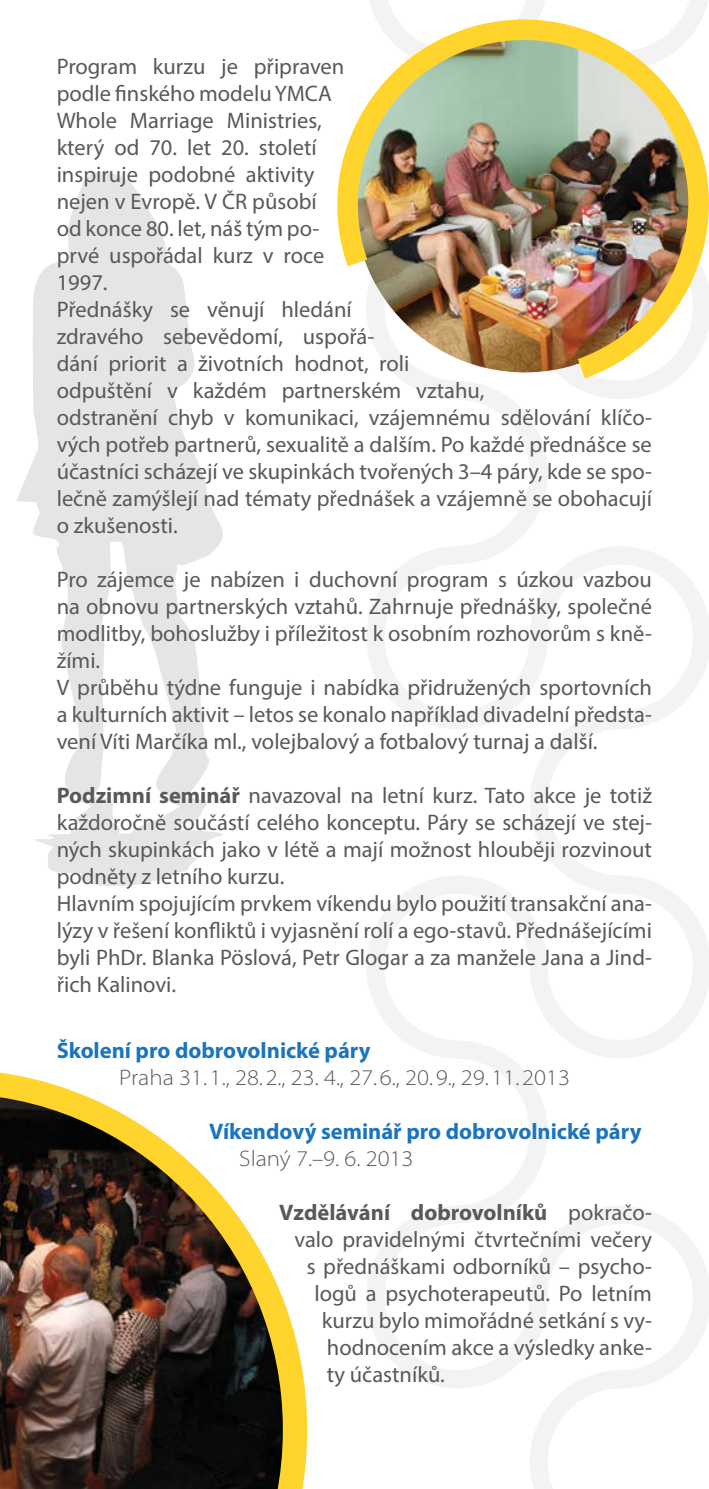
<style>
.page{position:relative;width:709px;height:1489px;background:#fff}
.page>*{position:absolute;margin:0;border:0;box-sizing:border-box;transform-origin:0 0}
.t1{font:22.5px/27px "Myriad Pro";color:#58595b}
.t2{font:700 22.5px "Myriad Pro";color:#1c75bc}
.t3{font:300 semi-expanded 22.5px "Myriad Pro";color:#58595b}
.t4{font:700 22.5px "Myriad Pro";color:#58595b}
.s1{font-weight:700}
.s2{font-weight:400}
</style>
<div class="page">
<svg style="left:34px;top:803px;width:189px;height:83px"></svg>
<svg style="left:17px;top:172px;width:206px;height:631px;fill:#e4e5e6"></svg>
<svg style="left:367px;top:378px;width:342px;height:1110px"></svg>
<img style="left:0;top:1072px;width:307px;height:416px">
<img style="left:337px;top:0;width:372px;height:378px">
<p class="t1" style="left:57px;top:52px;width:597px">Program kurzu je připraven<br>podle finského modelu YMCA<br>Whole Marriage Ministries,<br>který od 70. let 20. století<br>inspiruje podobné aktivity<br>nejen v Evropě. V ČR působí<br>od konce 80. let, náš tým po-<br>prvé uspořádal kurz v roce<br>1997.<br>Přednášky se věnují hledání<br>zdravého sebevědomí, uspořá-<br>dání priorit a životních hodnot, roli<br>odpuštění v každém partnerském vztahu,<br>odstranění chyb v komunikaci, vzájemnému sdělování klíčo&shy;vých potřeb partnerů, sexualitě a dalším. Po každé přednášce se účastníci scházejí ve skupinkách tvořených 3–4 páry, kde se spo&shy;lečně zamýšlejí nad tématy přednášek a vzájemně se obohacují o zkušenosti.</p>
<p class="t1" style="left:57px;top:565px;width:597px">Pro zájemce je nabízen i duchovní program s úzkou vazbou na obnovu partnerských vztahů. Zahrnuje přednášky, společné modlitby, bohoslužby i příležitost k osobním rozhovorům s kně&shy;žími.<br>V průběhu týdne funguje i nabídka přidružených sportovních a kulturních aktivit – letos se konalo například divadelní předsta&shy;vení Víti Marčíka ml., volejbalový a fotbalový turnaj a další.</p>
<p class="t1" style="left:57px;top:781px;width:597px"><span class="s1">Podzimní seminář</span> navazoval na letní kurz. Tato akce je totiž každoročně součástí celého konceptu. Páry se scházejí ve stej&shy;ných skupinkách jako v létě a mají možnost hlouběji rozvinout podněty z letního kurzu.<br>Hlavním spojujícím prvkem víkendu bylo použití transakční ana&shy;lýzy v řešení konfliktů i vyjasnění rolí a ego-stavů. Přednášejícími byli PhDr. Blanka Pöslová, Petr Glogar a za manžele Jana a Jind&shy;řich Kalinovi.</p>
<p class="t2" style="left:57px;top:1035px;width:315px">Školení pro dobrovolnické páry</p>
<p class="t3" style="left:119px;top:1063px;width:452px">Praha 31.1., 28.2., 23. 4., 27.6., 20.9., 29.11.2013</p>
<p class="t2" style="left:209px;top:1116px;width:433px">Víkendový seminář pro dobrovolnické páry</p>
<p class="t3" style="left:239px;top:1144px;width:176px">Slaný 7.–9. 6. 2013</p>
<p class="t4" style="left:279px;top:1197px;width:374px">Vzdělávání dobrovolníků <span class="s2">pokračo-</span></p>
<p class="t1" style="left:294px;top:1225px;width:359px">valo pravidelnými čtvrtečními večery</p>
<p class="t1" style="left:307px;top:1252px;width:346px">s přednáškami odborníků – psycho-</p>
<p class="t1" style="left:314px;top:1279px;width:339px">logů a psychoterapeutů. Po letním</p>
<p class="t1" style="left:322px;top:1306px;width:332px">kurzu bylo mimořádné setkání s vy-</p>
<p class="t1" style="left:327px;top:1333px;width:326px">hodnocením akce a výsledky anke-</p>
<p class="t1" style="left:327px;top:1360px;width:119px">ty účastníků.</p>
</div>
